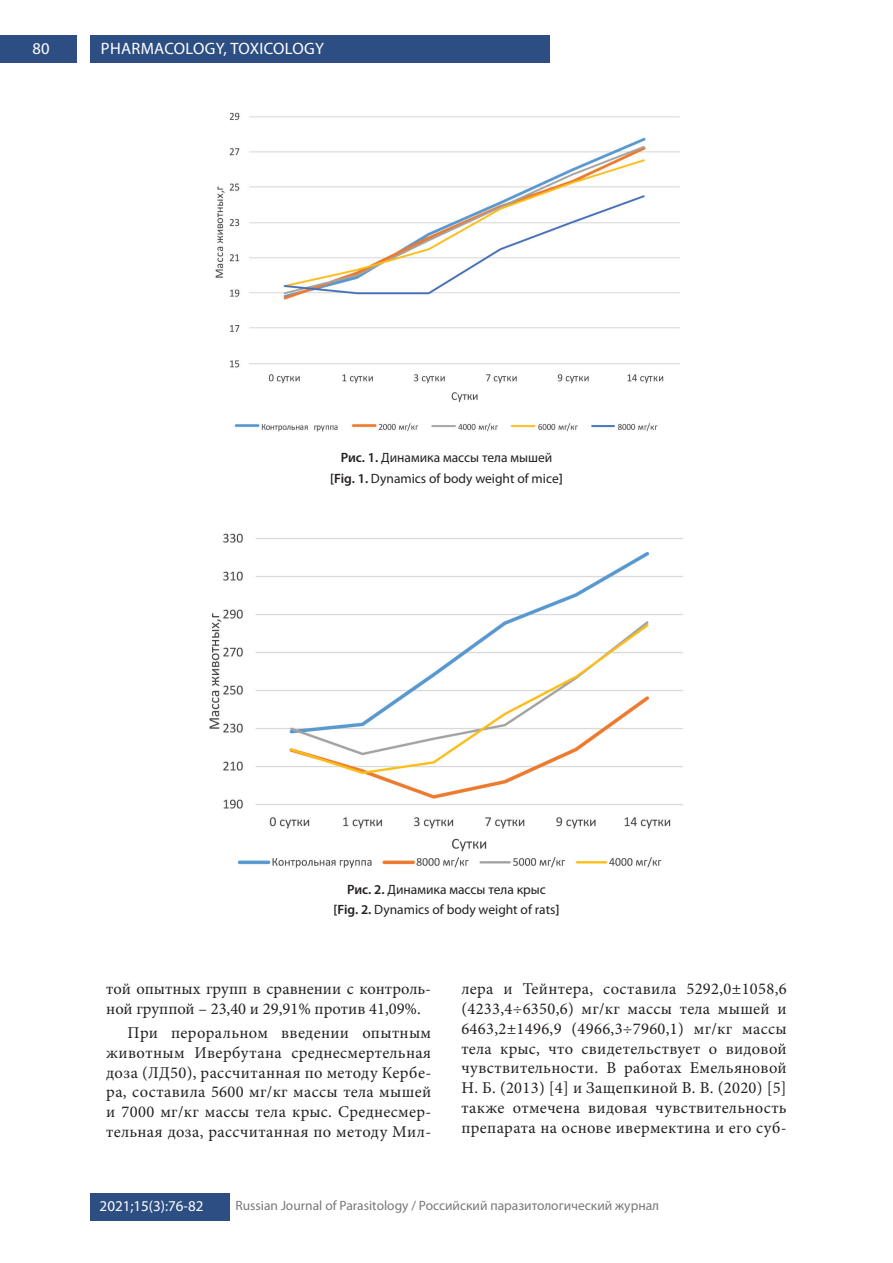
<style>
.page{position:relative;width:893px;height:1263px;background:#fff}
.page>*{position:absolute;margin:0;border:0;box-sizing:border-box;transform-origin:0 0}
.t1{font:16.5px/19.8px "Minion Pro";letter-spacing:.015em;color:#231f20;text-align:justify}
.t2{font:16.5px "Myriad Pro";letter-spacing:.02em;color:#fff}
.t3{font:15px "Myriad Pro";color:#fff}
.t4{font:13.5px/20.4px "Myriad Pro";color:#231f20;text-align:center}
.t5{font:13.5px "Myriad Pro";color:#76787b}
.s1{font-weight:600}
</style>
<div class="page">
<div style="left:0;top:36px;width:77px;height:27px;background:#2d4e82"></div>
<div style="left:90px;top:36px;width:460px;height:27px;background:#2d4e82"></div>
<div style="left:90px;top:1193px;width:140px;height:28px;background:#2d4e82"></div>
<img style="left:215px;top:112px;width:465px;height:320px">
<img style="left:209px;top:533px;width:474px;height:335px">
<p class="t2" style="left:33px;top:39px;width:18px">80</p>
<p class="t2" style="left:101px;top:39px;width:225px">PHARMACOLOGY, TOXICOLOGY</p>
<p class="t4" style="left:330px;top:447px;width:234px"><span class="s1">Рис. 1.</span> Динамика массы тела мышей <span class="s1">[Fig. 1.</span> Dynamics of body weight of mice<span class="s1">]</span></p>
<p class="t4" style="left:333px;top:879px;width:228px"><span class="s1">Рис. 2.</span> Динамика массы тела крыс <span class="s1">[Fig. 2.</span> Dynamics of body weight of rats<span class="s1">]</span></p>
<p class="t1" style="left:106px;top:979px;width:326px">той опытных групп в сравнении с контроль&shy;ной группой – 23,40 и 29,91% против 41,09%.</p>
<p class="t1" style="left:106px;top:1023px;width:326px;text-indent:21px">При пероральном введении опытным животным Ивербутана среднесмертельная доза (ЛД50), рассчитанная по методу Кербе&shy;ра, составила 5600 мг/кг массы тела мышей и 7000 мг/кг массы тела крыс. Среднесмер&shy;тельная доза, рассчитанная по методу Мил-</p>
<p class="t1" style="left:461px;top:979px;width:327px">лера и Тейнтера, составила 5292,0±1058,6 (4233,4÷6350,6) мг/кг массы тела мышей и 6463,2±1496,9 (4966,3÷7960,1) мг/кг массы тела крыс, что свидетельствует о видовой чувствительности. В работах Емельяновой Н. Б. (2013) [4] и Защепкиной В. В. (2020) [5] также отмечена видовая чувствительность препарата на основе ивермектина и его суб-</p>
<p class="t3" style="left:100px;top:1196px;width:105px">2021;15(3):76-82</p>
<p class="t5" style="left:236px;top:1197px;width:425px">Russian Journal of Parasitology / Российский паразитологический журнал</p>
</div>
